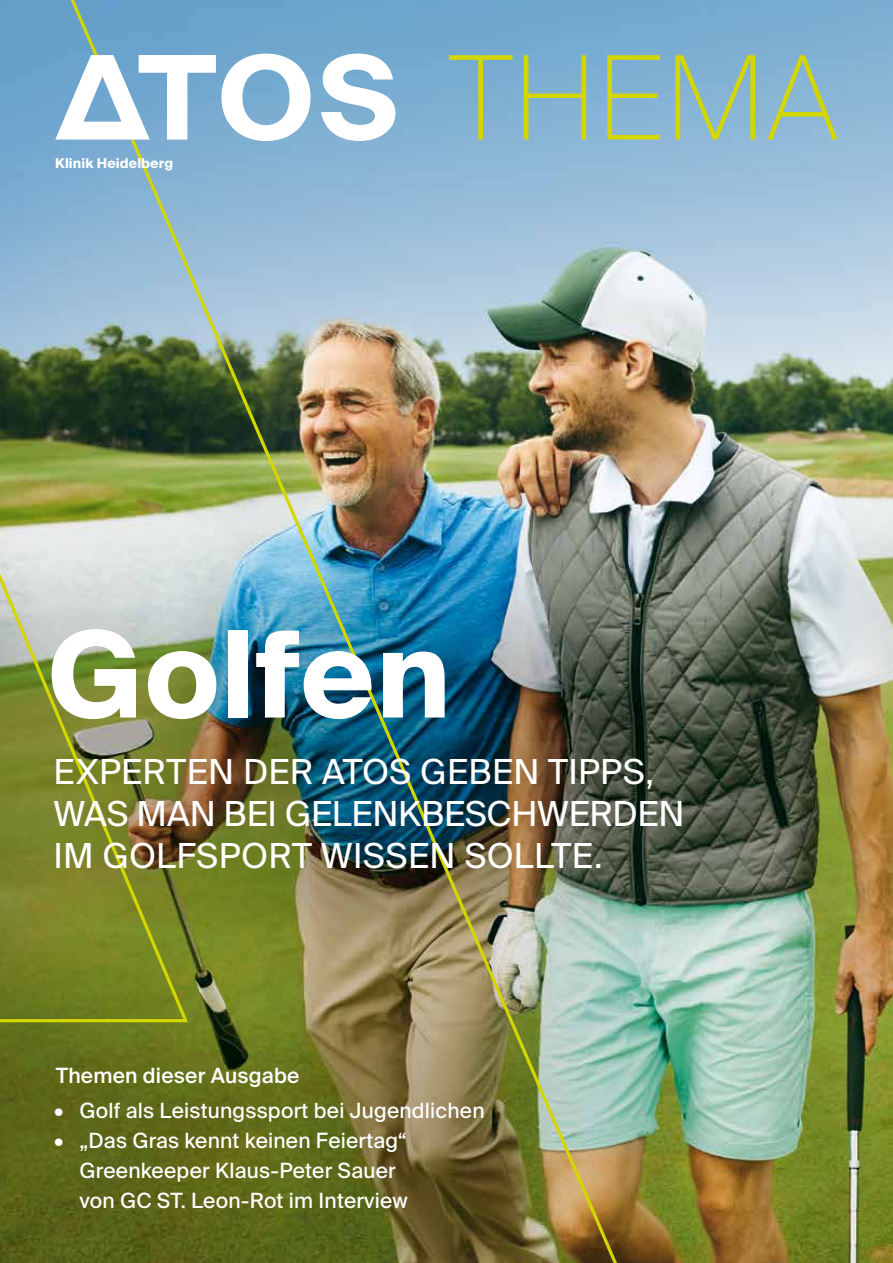
<style>
.page{position:relative;width:893px;height:1263px;background:#fff}
.page>*{position:absolute;margin:0;border:0;box-sizing:border-box;transform-origin:0 0}
.t1{font:700 120px "Suisse Intl";letter-spacing:.01em;color:#fff}
.t2{font:100 116.25px "Suisse Intl";letter-spacing:.01em;color:#d4d600}
.t3{font:34.5px/42px "Suisse Intl";letter-spacing:.005em;color:#fff}
.t4{font:21px/30px "Suisse Intl";letter-spacing:.01em;color:#fff}
.t5{font:500 21px "Suisse Intl";letter-spacing:.01em;color:#fff}
.t6{font:700 13.5px "Suisse Intl";letter-spacing:.01em;color:#fff}
</style>
<div class="page">
<img style="left:0;top:0;width:893px;height:1263px">
<img style="left:71px;top:0;width:546px;height:1263px">
<img style="left:0;top:291px;width:190px;height:733px">
<svg style="left:55px;top:54px;width:340px;height:87px"></svg>
<p class="t6" style="left:55px;top:155px;width:119px">Klinik Heidelberg</p>
<h2 class="t2" style="left:449px;top:31px;width:391px">THEMA</h2>
<h1 class="t1" style="left:49px;top:606px;width:403px">Golfen</h1>
<h3 class="t3" style="left:54px;top:751px;width:632px">EXPERTEN DER ATOS GEBEN TIPPS,<br>WAS MAN BEI GELENKBESCHWERDEN<br>IM GOLFSPORT WISSEN SOLLTE.</h3>
<p class="t5" style="left:56px;top:1064px;width:245px">Themen dieser Ausgabe</p>
<p class="t4" style="left:54px;top:1095px;width:432px">• Golf als Leistungssport bei Jugendlichen</p>
<p class="t4" style="left:80px;top:1125px;width:330px;text-indent:-26px">• „Das Gras kennt keinen Feiertag“<br>Greenkeeper Klaus-Peter Sauer von GC ST. Leon-Rot im Interview</p>
</div>
